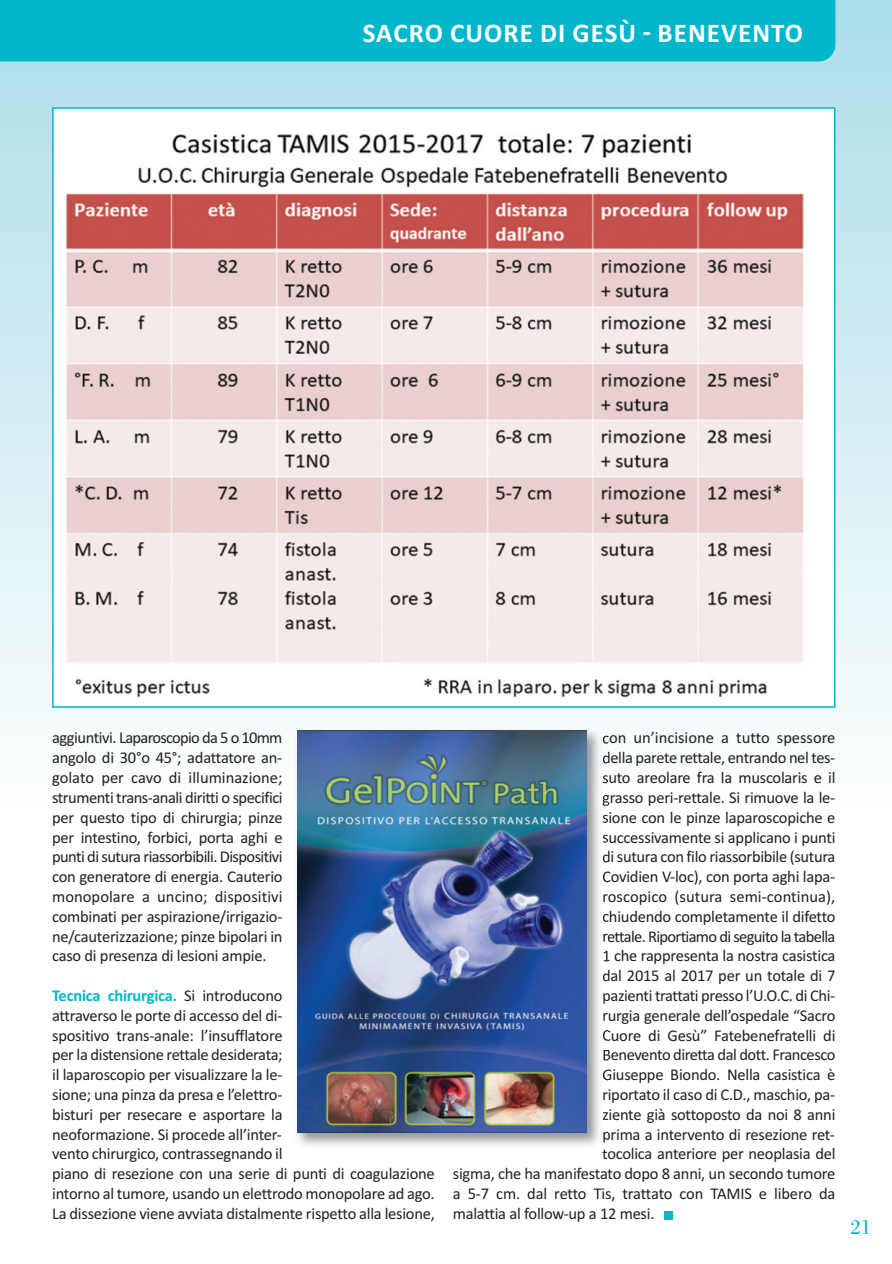
<style>
.page{position:relative;width:892px;height:1264px;background:#fff}
.page>*{position:absolute;margin:0;border:0;box-sizing:border-box;transform-origin:0 0}
.t1{font:700 27px "Calibri";letter-spacing:.04em;color:#fff}
.t2{font:21px "Bodoni";color:#00b7cc}
.t3{font:16.5px/19.8px "Calibri";letter-spacing:-.015em;color:#231f20;text-align:justify}
.t4{font:16.5px "Calibri";letter-spacing:-.04em;color:#231f20}
.t5{font:16.5px "Calibri";letter-spacing:.005em;color:#231f20}
.s1{font-weight:700;color:#00b7cc}
</style>
<div class="page">
<img style="left:0;top:0;width:892px;height:806px">
<div style="left:0;top:0;width:835px;height:61px;background:#00b7cc"></div>
<img style="left:55px;top:110px;width:777px;height:594px">
<div style="left:664px;top:1210px;width:9px;height:9px;background:#00b7cc"></div>
<img style="left:291px;top:724px;width:316px;height:422px">
<svg style="left:603px;top:735px;width:4px;height:8px"></svg>
<svg style="left:603px;top:754px;width:4px;height:9px"></svg>
<svg style="left:603px;top:774px;width:4px;height:9px"></svg>
<svg style="left:603px;top:795px;width:4px;height:11px"></svg>
<svg style="left:603px;top:813px;width:4px;height:10px"></svg>
<svg style="left:603px;top:834px;width:4px;height:8px"></svg>
<svg style="left:603px;top:853px;width:4px;height:9px"></svg>
<svg style="left:603px;top:871px;width:4px;height:11px"></svg>
<svg style="left:603px;top:894px;width:4px;height:8px"></svg>
<svg style="left:603px;top:913px;width:4px;height:9px"></svg>
<svg style="left:603px;top:932px;width:4px;height:9px"></svg>
<svg style="left:604px;top:950px;width:3px;height:11px"></svg>
<svg style="left:603px;top:971px;width:4px;height:10px"></svg>
<svg style="left:603px;top:993px;width:4px;height:10px"></svg>
<svg style="left:603px;top:1013px;width:4px;height:9px"></svg>
<svg style="left:603px;top:1030px;width:4px;height:10px"></svg>
<svg style="left:604px;top:1050px;width:3px;height:10px"></svg>
<svg style="left:603px;top:1069px;width:4px;height:11px"></svg>
<svg style="left:603px;top:1090px;width:4px;height:11px"></svg>
<svg style="left:603px;top:1111px;width:4px;height:9px"></svg>
<svg style="left:603px;top:1130px;width:4px;height:12px"></svg>
<img style="left:298px;top:731px;width:289px;height:401px">
<svg style="left:644px;top:32px;width:6px;height:3px"></svg>
<h1 class="t1" style="left:363px;top:24px;width:442px">SACRO CUORE DI GESÙ BENEVENTO</h1>
<p class="t3" style="left:52px;top:729px;width:232px">aggiuntivi. Laparoscopio da 5 o 10mm angolo di 30°o 45°; adattatore an&shy;golato per cavo di illuminazione; strumenti trans-anali diritti o specifici per questo tipo di chirurgia; pinze per intestino, forbici, porta aghi e punti di sutura riassorbibili. Dispositivi con generatore di energia. Cauterio monopolare a uncino; dispositivi combinati per aspirazione/irrigazio&shy;ne/cauterizzazione; pinze bipolari in caso di presenza di lesioni ampie.</p>
<p class="t3" style="left:52px;top:987px;width:384px;text-align:left"><span class="s1">Tecnica chirurgica.</span> Si introducono<br>attraverso le porte di accesso del di-<br>spositivo trans-anale: l’insufflatore<br>per la distensione rettale desiderata;<br>il laparoscopio per visualizzare la le-<br>sione; una pinza da presa e l’elettro-<br>bisturi per resecare e asportare la<br>neoformazione. Si procede all’inter-<br>vento chirurgico, contrassegnando il<br>piano di resezione con una serie di punti di coagulazione intorno al tumore, usando un elettrodo monopolare ad ago.<br>La dissezione viene avviata distalmente rispetto alla lesione,</p>
<p class="t3" style="left:602px;top:729px;width:235px">con un’incisione a tutto spessore</p>
<p class="t3" style="left:602px;top:749px;width:235px">della parete rettale, entrando nel tes-</p>
<p class="t3" style="left:602px;top:769px;width:235px">suto areolare fra la muscolaris e il</p>
<p class="t3" style="left:602px;top:789px;width:235px">grasso peri-rettale. Si rimuove la le-</p>
<p class="t3" style="left:602px;top:808px;width:235px">sione con le pinze laparoscopiche e</p>
<p class="t3" style="left:602px;top:828px;width:235px">successivamente si applicano i punti</p>
<p class="t3" style="left:602px;top:848px;width:235px">di sutura con filo riassorbibile (sutura</p>
<p class="t3" style="left:602px;top:868px;width:235px">Covidien V-loc), con porta aghi lapa-</p>
<p class="t5" style="left:602px;top:890px;width:235px">roscopico (sutura semi-continua),</p>
<p class="t3" style="left:602px;top:907px;width:235px">chiudendo completamente il difetto</p>
<p class="t4" style="left:602px;top:930px;width:235px">rettale. Riportiamo di seguito la tabella</p>
<p class="t3" style="left:602px;top:947px;width:235px">1 che rappresenta la nostra casistica</p>
<p class="t3" style="left:602px;top:967px;width:235px">dal 2015 al 2017 per un totale di 7</p>
<p class="t3" style="left:602px;top:987px;width:235px">pazienti trattati presso l’U.O.C. di Chi-</p>
<p class="t3" style="left:602px;top:1006px;width:235px">rurgia generale dell’ospedale “Sacro</p>
<p class="t3" style="left:602px;top:1026px;width:235px">Cuore di Gesù” Fatebenefratelli di</p>
<p class="t3" style="left:602px;top:1046px;width:235px">Benevento diretta dal dott. Francesco</p>
<p class="t3" style="left:602px;top:1066px;width:235px">Giuseppe Biondo. Nella casistica è</p>
<p class="t3" style="left:602px;top:1086px;width:235px">riportato il caso di C.D., maschio, pa-</p>
<p class="t3" style="left:602px;top:1105px;width:235px">ziente già sottoposto da noi 8 anni</p>
<p class="t3" style="left:602px;top:1125px;width:234px">prima a intervento di resezione ret-</p>
<p class="t3" style="left:602px;top:1145px;width:235px">tocolica anteriore per neoplasia del</p>
<p class="t3" style="left:453px;top:1165px;width:384px">sigma, che ha manifestato dopo 8 anni, un secondo tumore</p>
<p class="t3" style="left:453px;top:1185px;width:384px">a 5-7 cm. dal retto Tis, trattato con TAMIS e libero da</p>
<p class="t3" style="left:453px;top:1204px;width:203px">malattia al follow-up a 12 mesi.</p>
<p class="t2" style="left:850px;top:1218px;width:22px">21</p>
</div>
